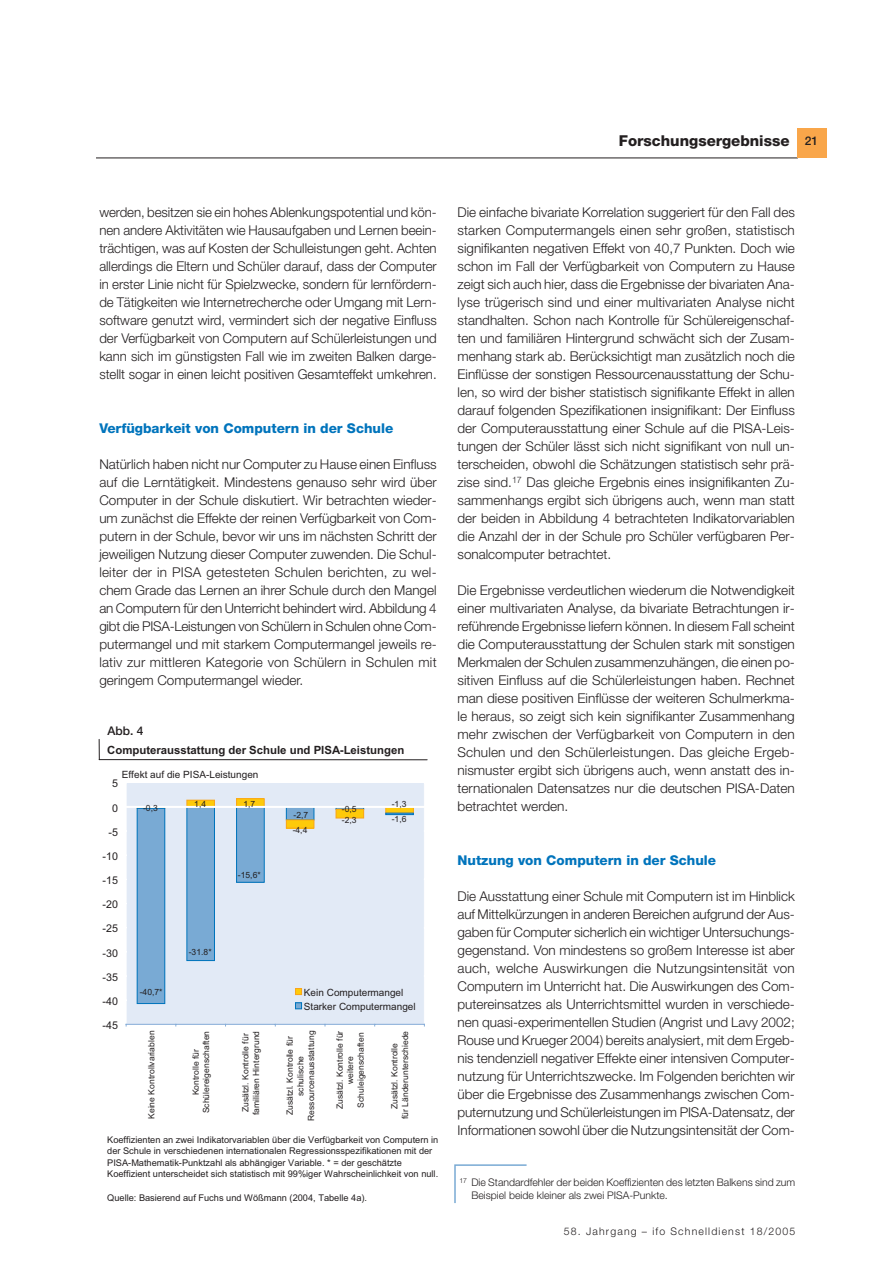
<style>
.page{position:relative;width:893px;height:1263px;background:#fff}
.page>*{position:absolute;margin:0;border:0;box-sizing:border-box;transform-origin:0 0}
.t1{font:800 15px "Helvetica Neue LT Std";color:#231f20}
.t2{font:300 13.5px/18px "Helvetica Neue LT Std";color:#231f20;text-align:justify}
.t3{font:800 13.5px "Helvetica Neue LT Std";color:#0074bc}
.t4{font:500 12px "Helvetica Neue LT Std";color:#231f20}
.t5{font:700 11.4px "Arial";color:#231f20}
.t6{font:10.65px "Arial";letter-spacing:.005em;color:#231f20}
.t7{font:300 10.5px/12.8px "Helvetica Neue LT Std";color:#231f20}
.t8{font:300 10.5px "Helvetica Neue LT Std";letter-spacing:.11em;color:#231f20}
.t9{font:10.05px/14.2px "Arial";color:#231f20}
.t10{font:9.3px/11.2px "Arial";color:#231f20}
.t11{font:8.55px/10.5px "Arial";letter-spacing:.005em;color:#231f20;text-align:center}
</style>
<div class="page">
<hr style="left:96px;top:158px;width:701px;height:1px;background:#231f20">
<div style="left:796px;top:128px;width:30px;height:29px;background:#f9a64a"></div>
<div style="left:126px;top:783px;width:298px;height:241px;background:#e2eaf6"></div>
<div style="left:187px;top:807px;width:27px;height:154px;background:#79aad4"></div>
<div style="left:186px;top:807px;width:29px;height:154px;border:1px solid #0074bc"></div>
<div style="left:236px;top:807px;width:28px;height:75px;background:#79aad4"></div>
<div style="left:236px;top:807px;width:28px;height:76px;border:1px solid #0074bc"></div>
<div style="left:286px;top:807px;width:28px;height:13px;background:#79aad4"></div>
<div style="left:286px;top:807px;width:28px;height:13px;border:1px solid #0074bc"></div>
<div style="left:386px;top:807px;width:27px;height:6px;background:#feca0a"></div>
<div style="left:385px;top:807px;width:28px;height:6px;border:1px solid #f9a51b"></div>
<div style="left:137px;top:808px;width:28px;height:196px;background:#79aad4"></div>
<div style="left:137px;top:808px;width:28px;height:196px;border:1px solid #0074bc"></div>
<div style="left:187px;top:800px;width:27px;height:7px;background:#feca0a"></div>
<div style="left:186px;top:800px;width:29px;height:7px;border:1px solid #f9a51b"></div>
<div style="left:236px;top:799px;width:28px;height:8px;background:#feca0a"></div>
<div style="left:236px;top:798px;width:28px;height:9px;border:1px solid #f9a51b"></div>
<div style="left:286px;top:820px;width:28px;height:8px;background:#feca0a"></div>
<div style="left:286px;top:820px;width:28px;height:8px;border:1px solid #f9a51b"></div>
<div style="left:336px;top:809px;width:27px;height:9px;background:#feca0a"></div>
<div style="left:336px;top:809px;width:28px;height:9px;border:1px solid #f9a51b"></div>
<div style="left:385px;top:813px;width:28px;height:2px;border:1px solid #0074bc"></div>
<hr style="left:126px;top:783px;width:1px;height:241px;background:#fff">
<hr style="left:126px;top:806px;width:298px;height:2px;background:#fff">
<hr style="left:126px;top:1024px;width:298px;height:1px;background:#88aed8">
<div style="left:295px;top:988px;width:7px;height:7px;border:1px solid #f9a51b"></div>
<div style="left:295px;top:1002px;width:7px;height:7px;border:1px solid #0074bc"></div>
<svg style="left:99px;top:739px;width:1px;height:20px"></svg>
<hr style="left:99px;top:759px;width:328px;height:1px;background:#231f20">
<svg style="left:454px;top:1164px;width:73px;height:39px"></svg>
<p class="t1" style="left:619px;top:135px;width:172px">Forschungsergebnisse</p>
<p class="t4" style="left:805px;top:136px;width:15px">21</p>
<p class="t2" style="left:99px;top:204px;width:339px">werden, besitzen sie ein hohes Ablenkungspotential und kön&shy;nen andere Aktivitäten wie Hausaufgaben und Lernen beein&shy;trächtigen, was auf Kosten der Schulleistungen geht. Achten allerdings die Eltern und Schüler darauf, dass der Computer in erster Linie nicht für Spielzwecke, sondern für lernfördern&shy;de Tätigkeiten wie Internetrecherche oder Umgang mit Lern&shy;software genutzt wird, vermindert sich der negative Einfluss der Verfügbarkeit von Computern auf Schülerleistungen und kann sich im günstigsten Fall wie im zweiten Balken darge&shy;stellt sogar in einen leicht positiven Gesamteffekt umkehren.</p>
<p class="t3" style="left:99px;top:423px;width:295px">Verfügbarkeit von Computern in der Schule</p>
<p class="t2" style="left:99px;top:456px;width:339px">Natürlich haben nicht nur Computer zu Hause einen Einfluss auf die Lerntätigkeit. Mindestens genauso sehr wird über Computer in der Schule diskutiert. Wir betrachten wieder&shy;um zunächst die Effekte der reinen Verfügbarkeit von Com&shy;putern in der Schule, bevor wir uns im nächsten Schritt der jeweiligen Nutzung dieser Computer zuwenden. Die Schul&shy;leiter der in PISA getesteten Schulen berichten, zu wel&shy;chem Grade das Lernen an ihrer Schule durch den Mangel an Computern für den Unterricht behindert wird. Abbildung 4 gibt die PISA-Leistungen von Schülern in Schulen ohne Com&shy;putermangel und mit starkem Computermangel jeweils re&shy;lativ zur mittleren Kategorie von Schülern in Schulen mit geringem Computermangel wieder.</p>
<p class="t4" style="left:108px;top:726px;width:38px">Abb. 4</p>
<p class="t5" style="left:107px;top:746px;width:298px">Computerausstattung der Schule und PISA-Leistungen</p>
<p class="t9" style="left:122px;top:769px;width:138px">Effekt auf die PISA-Leistungen</p>
<p class="t11" style="left:143px;top:804px;width:16px">-0,3</p>
<p class="t6" style="left:112px;top:780px;width:7px">5</p>
<p class="t11" style="left:194px;top:799px;width:13px">1,4</p>
<p class="t11" style="left:243px;top:800px;width:13px">1,7</p>
<p class="t11" style="left:392px;top:800px;width:16px">-1,3</p>
<p class="t6" style="left:112px;top:804px;width:7px">0</p>
<p class="t11" style="left:342px;top:804px;width:16px">-0,5</p>
<p class="t11" style="left:293px;top:810px;width:16px">-2,7</p>
<p class="t11" style="left:392px;top:814px;width:16px">-1,6</p>
<p class="t11" style="left:342px;top:815px;width:16px">-2,3</p>
<p class="t6" style="left:108px;top:828px;width:11px">-5</p>
<p class="t6" style="left:102px;top:852px;width:17px">-10</p>
<p class="t6" style="left:102px;top:876px;width:17px">-15</p>
<p class="t6" style="left:102px;top:901px;width:17px">-20</p>
<p class="t6" style="left:102px;top:925px;width:17px">-25</p>
<p class="t6" style="left:102px;top:949px;width:17px">-30</p>
<p class="t6" style="left:102px;top:973px;width:17px">-35</p>
<p class="t6" style="left:102px;top:997px;width:17px">-40</p>
<p class="t6" style="left:102px;top:1021px;width:17px">-45</p>
<p class="t11" style="left:238px;top:870px;width:24px">-15,6*</p>
<p class="t11" style="left:140px;top:988px;width:24px">-40,7*</p>
<p class="t11" style="left:189px;top:947px;width:24px">-31.8*</p>
<p class="t11" style="left:293px;top:825px;width:16px">-4,4</p>
<p class="t9" style="left:304px;top:986px;width:113px">Kein Computermangel<br>Starker Computermangel</p>
<p class="t11" style="left:147px;top:1119px;width:90px;rotate:-90deg">Keine Kontrollvariablen</p>
<p class="t11" style="left:191px;top:1113px;width:84px;rotate:-90deg">Kontrolle für<br>Schülereigenschaften</p>
<p class="t11" style="left:241px;top:1115px;width:86px;rotate:-90deg">Zusätzl. Kontrolle für familiären Hintergrund</p>
<p class="t11" style="left:285px;top:1121px;width:92px;rotate:-90deg">Zusätzl. Kontrolle für schulische<br>Ressourcenausstattung</p>
<p class="t11" style="left:335px;top:1109px;width:80px;rotate:-90deg">Zusätzl. Kontrolle für weitere<br>Schuleigenschaften</p>
<p class="t11" style="left:390px;top:1119px;width:90px;rotate:-90deg">Zusätzl. Kontrolle<br>für Länderunterschiede</p>
<p class="t10" style="left:107px;top:1135px;width:333px">Koeffizienten an zwei Indikatorvariablen über die Verfügbarkeit von Computern in der Schule in verschiedenen internationalen Regressionsspezifikationen mit der PISA-Mathematik-Punktzahl als abhängiger Variable. * = der geschätzte Koeffizient unterscheidet sich statistisch mit 99%iger Wahrscheinlichkeit von null.</p>
<p class="t10" style="left:107px;top:1193px;width:261px">Quelle: Basierend auf Fuchs und Wößmann (2004, Tabelle 4a).</p>
<p class="t2" style="left:457px;top:204px;width:339px">Die einfache bivariate Korrelation suggeriert für den Fall des starken Computermangels einen sehr großen, statistisch signifikanten negativen Effekt von 40,7 Punkten. Doch wie schon im Fall der Verfügbarkeit von Computern zu Hause zeigt sich auch hier, dass die Ergebnisse der bivariaten Ana&shy;lyse trügerisch sind und einer multivariaten Analyse nicht standhalten. Schon nach Kontrolle für Schülereigenschaf&shy;ten und familiären Hintergrund schwächt sich der Zusam&shy;menhang stark ab. Berücksichtigt man zusätzlich noch die Einflüsse der sonstigen Ressourcenausstattung der Schu&shy;len, so wird der bisher statistisch signifikante Effekt in allen darauf folgenden Spezifikationen insignifikant: Der Einfluss der Computerausstattung einer Schule auf die PISA-Leis&shy;tungen der Schüler lässt sich nicht signifikant von null un&shy;terscheiden, obwohl die Schätzungen statistisch sehr prä&shy;zise sind.<sup>17</sup> Das gleiche Ergebnis eines insignifikanten Zu&shy;sammenhangs ergibt sich übrigens auch, wenn man statt der beiden in Abbildung 4 betrachteten Indikatorvariablen die Anzahl der in der Schule pro Schüler verfügbaren Per&shy;sonalcomputer betrachtet.</p>
<p class="t2" style="left:457px;top:582px;width:339px">Die Ergebnisse verdeutlichen wiederum die Notwendigkeit einer multivariaten Analyse, da bivariate Betrachtungen ir&shy;reführende Ergebnisse liefern können. In diesem Fall scheint die Computerausstattung der Schulen stark mit sonstigen Merkmalen der Schulen zusammenzuhängen, die einen po&shy;sitiven Einfluss auf die Schülerleistungen haben. Rechnet man diese positiven Einflüsse der weiteren Schulmerkma&shy;le heraus, so zeigt sich kein signifikanter Zusammenhang mehr zwischen der Verfügbarkeit von Computern in den Schulen und den Schülerleistungen. Das gleiche Ergeb&shy;nismuster ergibt sich übrigens auch, wenn anstatt des in&shy;ternationalen Datensatzes nur die deutschen PISA-Daten betrachtet werden.</p>
<p class="t3" style="left:457px;top:855px;width:260px">Nutzung von Computern in der Schule</p>
<p class="t2" style="left:457px;top:888px;width:339px">Die Ausstattung einer Schule mit Computern ist im Hinblick auf Mittelkürzungen in anderen Bereichen aufgrund der Aus&shy;gaben für Computer sicherlich ein wichtiger Untersuchungs&shy;gegenstand. Von mindestens so großem Interesse ist aber auch, welche Auswirkungen die Nutzungsintensität von Computern im Unterricht hat. Die Auswirkungen des Com&shy;putereinsatzes als Unterrichtsmittel wurden in verschiede&shy;nen quasi-experimentellen Studien (Angrist und Lavy 2002; Rouse und Krueger 2004) bereits analysiert, mit dem Ergeb&shy;nis tendenziell negativer Effekte einer intensiven Computer&shy;nutzung für Unterrichtszwecke. Im Folgenden berichten wir über die Ergebnisse des Zusammenhangs zwischen Com&shy;puternutzung und Schülerleistungen im PISA-Datensatz, der Informationen sowohl über die Nutzungsintensität der Com-</p>
<p class="t7" style="left:471px;top:1177px;width:325px;text-indent:-12px"><sup>17</sup> Die Standardfehler der beiden Koeffizienten des letzten Balkens sind zum<br>Beispiel beide kleiner als zwei PISA-Punkte.</p>
<p class="t8" style="left:564px;top:1227px;width:233px">58. Jahrgang – ifo Schnelldienst 18/2005</p>
</div>
